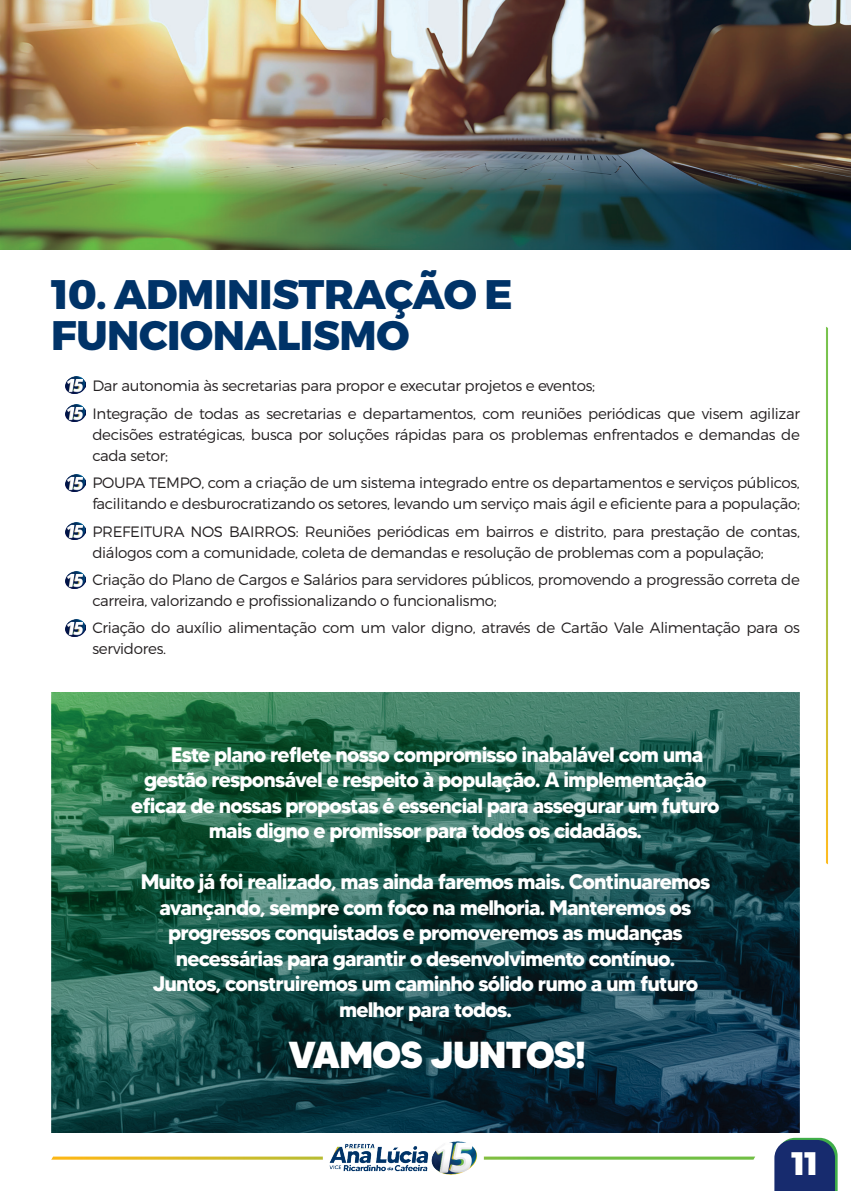
<style>
.page{position:relative;width:851px;height:1191px;background:#fff}
.page>*{position:absolute;margin:0;border:0;box-sizing:border-box;transform-origin:0 0}
.Subtitulo_2{font:800 41.25px/41px "Montserrat";letter-spacing:-.01em;color:#003368}
.Corpo_de_Texto{font:800 37.5px "MADETOMMY";letter-spacing:-.03em;color:#fff}
.Subtitulo_2-2{font:800 32.55px "Montserrat";color:#fff}
.Corpo_de_Texto-2{font:700 21px/25.5px "MADETOMMY";letter-spacing:-.04em;color:#fff;text-align:center}
.Corpo_de_Texto-3{font:300 15px/21px "Montserrat";letter-spacing:-.02em;color:#231f20}
</style>
<div class="page">
<img style="left:51px;top:326px;width:787px;height:865px">
<img style="left:0;top:0;width:850px;height:250px">
<img style="left:65px;top:377px;width:20px;height:17px">
<img style="left:65px;top:404px;width:20px;height:18px">
<img style="left:65px;top:474px;width:20px;height:17px">
<img style="left:65px;top:522px;width:20px;height:17px">
<img style="left:65px;top:572px;width:20px;height:17px">
<img style="left:65px;top:619px;width:20px;height:17px">
<img style="left:51px;top:692px;width:748px;height:440px">
<p class="Subtitulo_2" style="left:51px;top:275px;width:463px">10. ADMINISTRAÇÃO E<br>FUNCIONALISMO</p>
<p class="Corpo_de_Texto-3" style="left:92px;top:375px;width:504px">Dar autonomia às secretarias para propor e executar projetos e eventos;</p>
<p class="Corpo_de_Texto-3" style="left:92px;top:403px;width:709px;text-align:justify">Integração de todas as secretarias e departamentos, com reuniões periódicas que visem agilizar decisões estratégicas, busca por soluções rápidas para os problemas enfrentados e demandas de cada setor;</p>
<p class="Corpo_de_Texto-3" style="left:92px;top:472px;width:709px">POUPA TEMPO, com a criação de um sistema integrado entre os departamentos e serviços públicos, facilitando e desburocratizando os setores, levando um serviço mais ágil e eficiente para a população;</p>
<p class="Corpo_de_Texto-3" style="left:92px;top:520px;width:709px">PREFEITURA NOS BAIRROS: Reuniões periódicas em bairros e distrito, para prestação de contas, diálogos com a comunidade, coleta de demandas e resolução de problemas com a população;</p>
<p class="Corpo_de_Texto-3" style="left:92px;top:569px;width:709px">Criação do Plano de Cargos e Salários para servidores públicos, promovendo a progressão correta de carreira, valorizando e profissionalizando o funcionalismo;</p>
<p class="Corpo_de_Texto-3" style="left:92px;top:617px;width:709px">Criação do auxílio alimentação com um valor digno, através de Cartão Vale Alimentação para os servidores.</p>
<p class="Corpo_de_Texto-2" style="left:171px;top:741px;width:533px">Este plano reflete nosso compromisso inabalável com uma</p>
<p class="Corpo_de_Texto-2" style="left:144px;top:766px;width:564px">gestão responsável e respeito à população. A implementação</p>
<p class="Corpo_de_Texto-2" style="left:131px;top:792px;width:590px">eficaz de nossas propostas é essencial para assegurar um futuro</p>
<p class="Corpo_de_Texto-2" style="left:209px;top:817px;width:434px">mais digno e promissor para todos os cidadãos.</p>
<p class="Corpo_de_Texto-2" style="left:141px;top:868px;width:571px">Muito já foi realizado, mas ainda faremos mais. Continuaremos avançando, sempre com foco na melhoria. Manteremos os progressos conquistados e promoveremos as mudanças necessárias para garantir o desenvolvimento contínuo.<br>Juntos, construiremos um caminho sólido rumo a um futuro melhor para todos.</p>
<p class="Corpo_de_Texto" style="left:288px;top:1031px;width:299px">VAMOS JUNTOS!</p>
<p class="Subtitulo_2-2" style="left:791px;top:1143px;width:28px">11</p>
</div>
